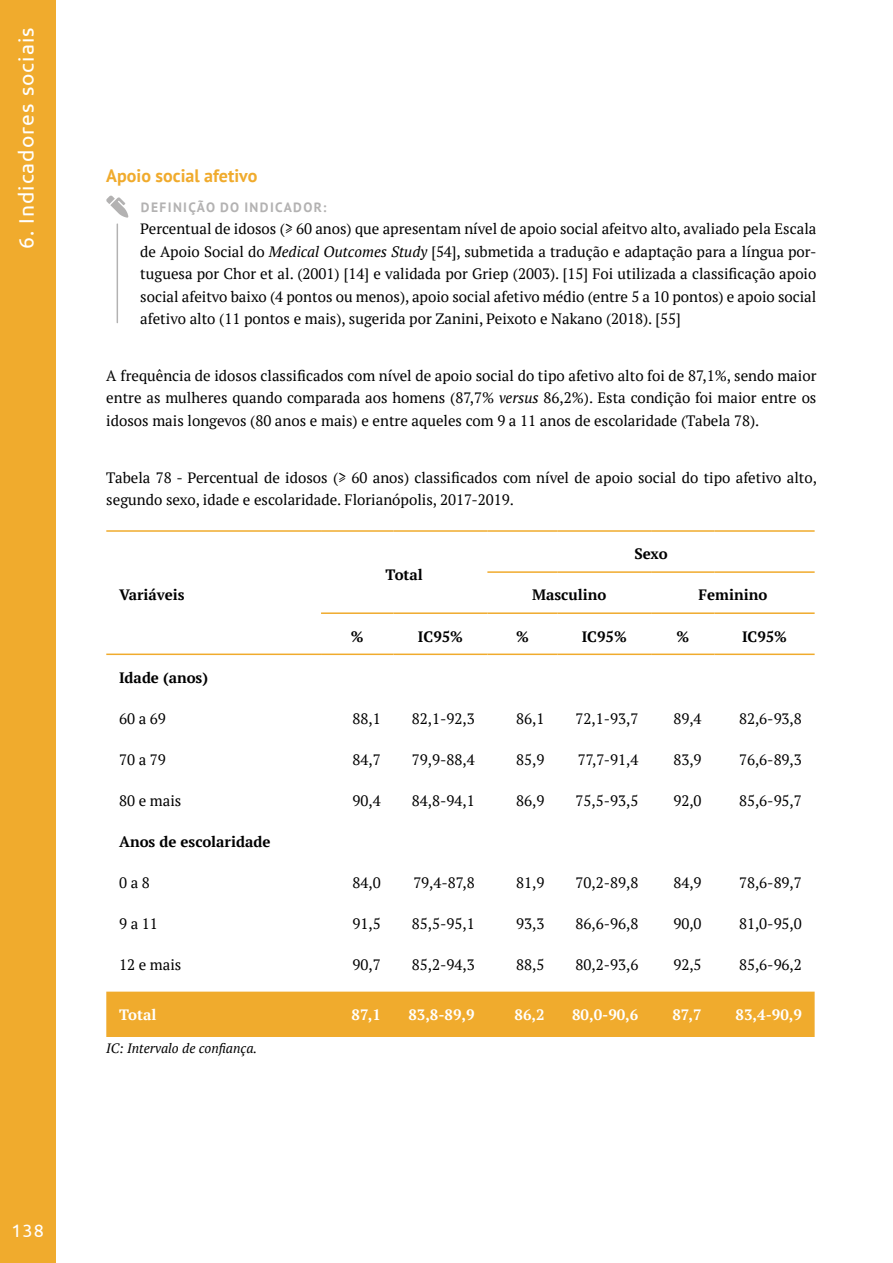
<style>
.page{position:relative;width:893px;height:1263px;background:#fff}
.page>*{position:absolute;margin:0;border:0;box-sizing:border-box;transform-origin:0 0}
.t1{font:21px "Ubuntu";letter-spacing:.05em;color:#fff}
.t2{font:700 18px "PT Sans";color:#f0ab2d}
.t3{font:18px "Ubuntu";color:#fff}
.t4{font:15px/22.5px "PT Serif";color:#000;text-align:justify}
.t5{font:700 15px "PT Serif";color:#000}
.t6{font:700 15px "PT Serif";color:#fff}
.t7{font:italic 13.5px "PT Serif";color:#000}
.t8{font:700 13.5px "PT Sans";letter-spacing:.105em;color:#b3b2b2}
.s1{font-style:italic}
</style>
<div class="page">
<div style="left:0;top:0;width:55px;height:1263px;background:#f0ab2d"></div>
<hr style="left:117px;top:223px;width:1px;height:100px;background:#b3b2b2">
<svg style="left:106px;top:195px;width:22px;height:23px"></svg>
<div style="left:106px;top:992px;width:709px;height:45px;background:#f0ab2d"></div>
<hr style="left:106px;top:530px;width:215px;height:2px;background:#f0ab2d">
<hr style="left:106px;top:653px;width:215px;height:2px;background:#f0ab2d">
<hr style="left:321px;top:653px;width:73px;height:2px;background:#f0ab2d">
<hr style="left:394px;top:653px;width:93px;height:2px;background:#f0ab2d">
<hr style="left:487px;top:653px;width:70px;height:2px;background:#f0ab2d">
<hr style="left:557px;top:653px;width:94px;height:2px;background:#f0ab2d">
<hr style="left:651px;top:653px;width:63px;height:2px;background:#f0ab2d">
<hr style="left:714px;top:653px;width:101px;height:2px;background:#f0ab2d">
<hr style="left:321px;top:530px;width:73px;height:2px;background:#f0ab2d">
<hr style="left:394px;top:530px;width:93px;height:2px;background:#f0ab2d">
<hr style="left:321px;top:612px;width:73px;height:2px;background:#f0ab2d">
<hr style="left:394px;top:612px;width:93px;height:2px;background:#f0ab2d">
<hr style="left:487px;top:612px;width:70px;height:2px;background:#f0ab2d">
<hr style="left:557px;top:612px;width:94px;height:2px;background:#f0ab2d">
<hr style="left:651px;top:612px;width:63px;height:2px;background:#f0ab2d">
<hr style="left:714px;top:612px;width:101px;height:2px;background:#f0ab2d">
<hr style="left:487px;top:530px;width:70px;height:2px;background:#f0ab2d">
<hr style="left:557px;top:530px;width:94px;height:2px;background:#f0ab2d">
<hr style="left:651px;top:530px;width:63px;height:2px;background:#f0ab2d">
<hr style="left:714px;top:530px;width:101px;height:2px;background:#f0ab2d">
<hr style="left:487px;top:571px;width:70px;height:2px;background:#f0ab2d">
<hr style="left:557px;top:571px;width:94px;height:2px;background:#f0ab2d">
<hr style="left:651px;top:571px;width:63px;height:2px;background:#f0ab2d">
<hr style="left:714px;top:571px;width:101px;height:2px;background:#f0ab2d">
<h1 class="t1" style="left:14px;top:249px;width:223px;rotate:-90deg">6. Indicadores sociais</h1>
<p class="t2" style="left:106px;top:164px;width:153px">Apoio social afetivo</p>
<p class="t8" style="left:141px;top:198px;width:187px">DEFINIÇÃO DO INDICADOR:</p>
<p class="t4" style="left:140px;top:218px;width:678px">Percentual de idosos (≥ 60 anos) que apresentam nível de apoio social afeitvo alto, avaliado pela Escala de Apoio Social do <span class="s1">Medical Outcomes Study</span> [54], submetida a tradução e adaptação para a língua por&shy;tuguesa por Chor et al. (2001) [14] e validada por Griep (2003). [15] Foi utilizada a classificação apoio social afeitvo baixo (4 pontos ou menos), apoio social afetivo médio (entre 5 a 10 pontos) e apoio social afetivo alto (11 pontos e mais), sugerida por Zanini, Peixoto e Nakano (2018). [55]</p>
<p class="t4" style="left:106px;top:364px;width:712px">A frequência de idosos classificados com nível de apoio social do tipo afetivo alto foi de 87,1%, sendo maior entre as mulheres quando comparada aos homens (87,7% <span class="s1">versus</span> 86,2%). Esta condição foi maior entre os idosos mais longevos (80 anos e mais) e entre aqueles com 9 a 11 anos de escolaridade (Tabela 78).</p>
<p class="t4" style="left:106px;top:466px;width:712px">Tabela 78 - Percentual de idosos (≥ 60 anos) classificados com nível de apoio social do tipo afetivo alto, segundo sexo, idade e escolaridade. Florianópolis, 2017-2019.</p>
<p class="t5" style="left:119px;top:585px;width:67px">Variáveis</p>
<p class="t5" style="left:386px;top:564px;width:39px">Total</p>
<p class="t5" style="left:634px;top:544px;width:35px">Sexo</p>
<p class="t5" style="left:532px;top:585px;width:76px">Masculino</p>
<p class="t5" style="left:698px;top:585px;width:70px">Feminino</p>
<p class="t5" style="left:351px;top:626px;width:14px">%</p>
<p class="t5" style="left:418px;top:626px;width:47px">IC95%</p>
<p class="t5" style="left:516px;top:626px;width:14px">%</p>
<p class="t5" style="left:582px;top:626px;width:47px">IC95%</p>
<p class="t5" style="left:676px;top:626px;width:14px">%</p>
<p class="t5" style="left:742px;top:626px;width:47px">IC95%</p>
<p class="t5" style="left:119px;top:667px;width:90px">Idade (anos)</p>
<p class="t4" style="left:119px;top:707px;width:48px">60 a 69</p>
<p class="t4" style="left:353px;top:707px;width:30px">88,1</p>
<p class="t4" style="left:412px;top:707px;width:64px">82,1-92,3</p>
<p class="t4" style="left:516px;top:707px;width:30px">86,1</p>
<p class="t4" style="left:575px;top:707px;width:64px">72,1-93,7</p>
<p class="t4" style="left:673px;top:707px;width:30px">89,4</p>
<p class="t4" style="left:739px;top:707px;width:64px">82,6-93,8</p>
<p class="t4" style="left:119px;top:748px;width:48px">70 a 79</p>
<p class="t4" style="left:353px;top:748px;width:30px">84,7</p>
<p class="t4" style="left:412px;top:748px;width:64px">79,9-88,4</p>
<p class="t4" style="left:516px;top:748px;width:30px">85,9</p>
<p class="t4" style="left:578px;top:748px;width:62px">77,7-91,4</p>
<p class="t4" style="left:673px;top:748px;width:30px">83,9</p>
<p class="t4" style="left:739px;top:748px;width:64px">76,6-89,3</p>
<p class="t4" style="left:119px;top:789px;width:64px">80 e mais</p>
<p class="t4" style="left:353px;top:789px;width:30px">90,4</p>
<p class="t4" style="left:412px;top:789px;width:64px">84,8-94,1</p>
<p class="t4" style="left:516px;top:789px;width:30px">86,9</p>
<p class="t4" style="left:575px;top:789px;width:64px">75,5-93,5</p>
<p class="t4" style="left:673px;top:789px;width:30px">92,0</p>
<p class="t4" style="left:739px;top:789px;width:64px">85,6-95,7</p>
<p class="t5" style="left:119px;top:832px;width:153px">Anos de escolaridade</p>
<p class="t4" style="left:119px;top:871px;width:32px">0 a 8</p>
<p class="t4" style="left:353px;top:871px;width:30px">84,0</p>
<p class="t4" style="left:413px;top:871px;width:63px">79,4-87,8</p>
<p class="t4" style="left:516px;top:871px;width:30px">81,9</p>
<p class="t4" style="left:575px;top:871px;width:64px">70,2-89,8</p>
<p class="t4" style="left:673px;top:871px;width:30px">84,9</p>
<p class="t4" style="left:739px;top:871px;width:64px">78,6-89,7</p>
<p class="t4" style="left:119px;top:912px;width:40px">9 a 11</p>
<p class="t4" style="left:353px;top:912px;width:30px">91,5</p>
<p class="t4" style="left:412px;top:912px;width:64px">85,5-95,1</p>
<p class="t4" style="left:516px;top:912px;width:30px">93,3</p>
<p class="t4" style="left:575px;top:912px;width:64px">86,6-96,8</p>
<p class="t4" style="left:673px;top:912px;width:30px">90,0</p>
<p class="t4" style="left:739px;top:912px;width:64px">81,0-95,0</p>
<p class="t4" style="left:119px;top:954px;width:64px">12 e mais</p>
<p class="t4" style="left:353px;top:954px;width:30px">90,7</p>
<p class="t4" style="left:412px;top:954px;width:64px">85,2-94,3</p>
<p class="t4" style="left:516px;top:954px;width:30px">88,5</p>
<p class="t4" style="left:575px;top:954px;width:64px">80,2-93,6</p>
<p class="t4" style="left:673px;top:954px;width:30px">92,5</p>
<p class="t4" style="left:739px;top:954px;width:64px">85,6-96,2</p>
<p class="t6" style="left:119px;top:1004px;width:39px">Total</p>
<p class="t6" style="left:352px;top:1004px;width:31px">87,1</p>
<p class="t6" style="left:408px;top:1004px;width:68px">83,8-89,9</p>
<p class="t6" style="left:514px;top:1004px;width:32px">86,2</p>
<p class="t6" style="left:572px;top:1004px;width:68px">80,0-90,6</p>
<p class="t6" style="left:672px;top:1004px;width:31px">87,7</p>
<p class="t6" style="left:736px;top:1004px;width:68px">83,4-90,9</p>
<p class="t7" style="left:106px;top:1040px;width:152px">IC: Intervalo de confiança.</p>
<p class="t3" style="left:12px;top:1219px;width:34px">138</p>
</div>
